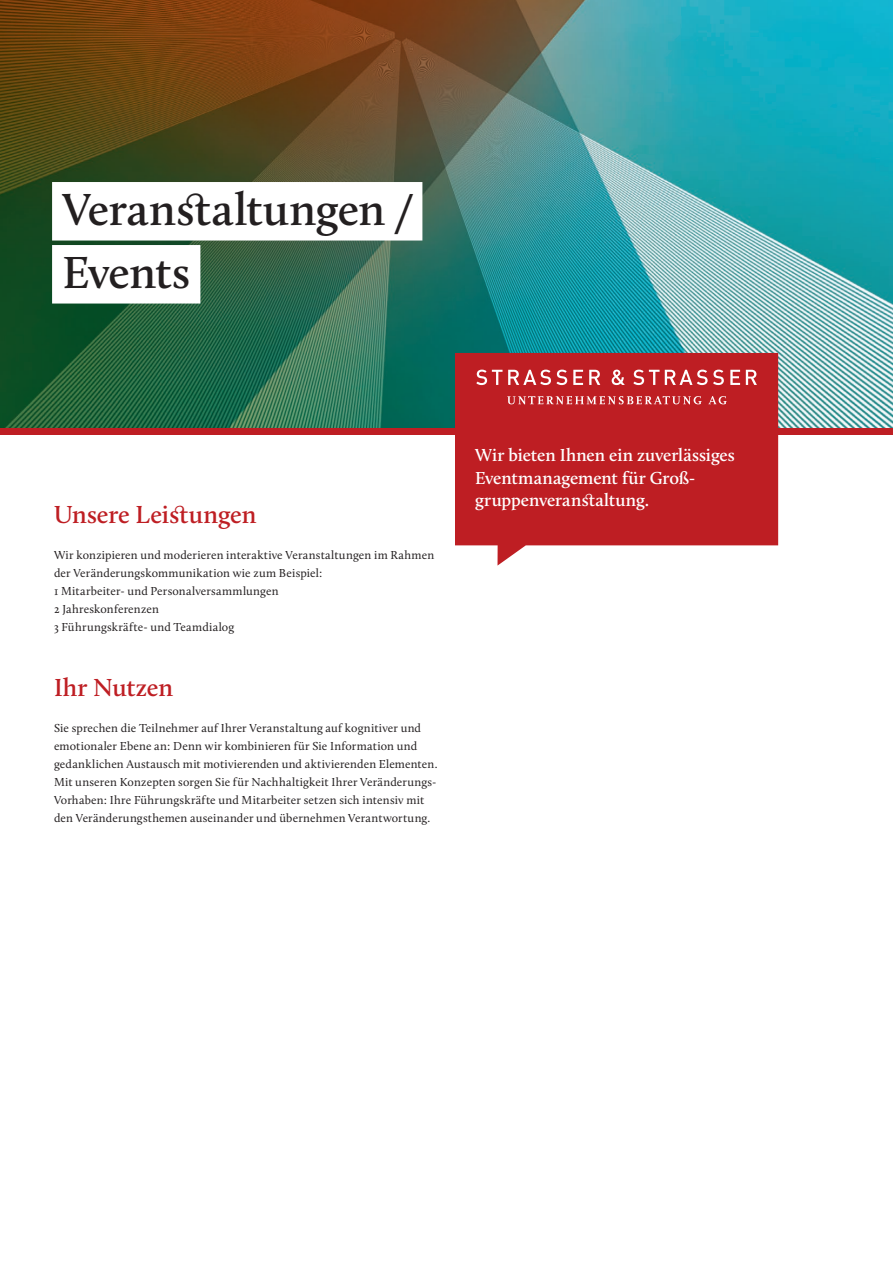
<style>
.page{position:relative;width:893px;height:1263px;background:#fff}
.page>*{position:absolute;margin:0;border:0;box-sizing:border-box;transform-origin:0 0}
.Titel{font:600 46.5px "Calluna";letter-spacing:-.015em;color:#231f20}
.Headline{font:600 25.5px "Calluna";letter-spacing:-.01em;color:#be1e23}
.Copytext{font:600 25.5px "Calluna";letter-spacing:-.005em;color:#be1e23}
.Subhead{font:600 18px/22.5px "Calluna";letter-spacing:-.01em;color:#fff}
.Copytext-2{font:12px/18px "Calluna";letter-spacing:.01em;color:#231f20}
</style>
<div class="page">
<img style="left:0;top:0;width:893px;height:428px">
<div style="left:0;top:428px;width:893px;height:7px;background:#be1e23"></div>
<svg style="left:455px;top:353px;width:323px;height:213px;background:#c43439"></svg>
<svg style="left:507px;top:396px;width:220px;height:8px;background:#d05f62"></svg>
<svg style="left:476px;top:370px;width:281px;height:15px"></svg>
<div style="left:52px;top:182px;width:370px;height:59px;background:#fff"></div>
<div style="left:52px;top:245px;width:148px;height:59px;background:#fff"></div>
<p class="Titel" style="left:62px;top:181px;width:351px">Veranstaltungen /</p>
<p class="Titel" style="left:62px;top:244px;width:129px">Events</p>
<p class="Headline" style="left:54px;top:499px;width:204px">Unsere Leistungen</p>
<p class="Copytext-2" style="left:54px;top:546px;width:382px">Wir konzipieren und moderieren interaktive Veranstaltungen im Rahmen der Veränderungskommunikation wie zum Beispiel:</p>
<p class="Copytext-2" style="left:54px;top:582px;width:226px">1 Mitarbeiter- und Personalversammlungen</p>
<p class="Copytext-2" style="left:54px;top:600px;width:107px">2 Jahreskonferenzen</p>
<p class="Copytext-2" style="left:54px;top:618px;width:182px">3 Führungskräfte- und Teamdialog</p>
<p class="Copytext" style="left:54px;top:672px;width:121px">Ihr Nutzen</p>
<p class="Copytext-2" style="left:54px;top:719px;width:385px">Sie sprechen die Teilnehmer auf Ihrer Veranstaltung auf kognitiver und emotionaler Ebene an: Denn wir kombinieren für Sie Information und gedanklichen Austausch mit motivierenden und aktivierenden Elementen.</p>
<p class="Copytext-2" style="left:54px;top:773px;width:384px">Mit unseren Konzepten sorgen Sie für Nachhaltigkeit Ihrer Veränderungs-<br>Vorhaben: Ihre Führungskräfte und Mitarbeiter setzen sich intensiv mit den Veränderungsthemen auseinander und übernehmen Verantwortung.</p>
<p class="Subhead" style="left:475px;top:444px;width:261px">Wir bieten Ihnen ein zuverlässiges<br>Eventmanagement für Groß&shy;gruppenveranstaltung.</p>
</div>
